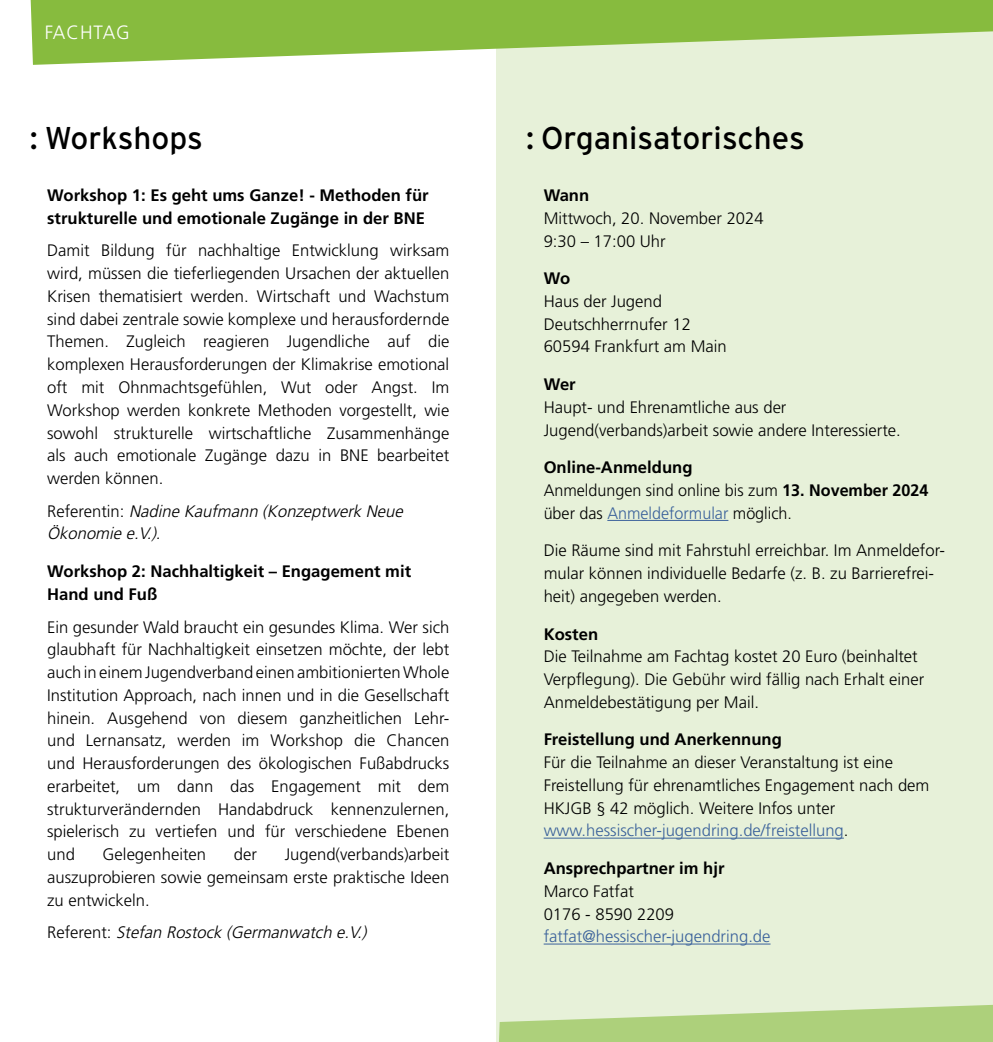
<style>
.page{position:relative;width:993px;height:1042px;background:#fff}
.page>*{position:absolute;margin:0;border:0;box-sizing:border-box;transform-origin:0 0}
.headline_innen{font:31.5px "Interstate";color:#000}
.rubrik_langDIN{font:300 19.25px "Frutiger LT Std";letter-spacing:.05em;color:#fff}
.vorspann{font:300 16.62px/22.8px "Frutiger LT Std";color:#000}
.vorspann-2{font:700 16.62px/22.8px "Frutiger LT Std";color:#000}
.t1{font:italic 300 16.62px/22.8px "Frutiger LT Std";color:#000}
.t2{font:300 16.62px "Frutiger LT Std";color:#3b629b}
.s1{font-style:normal}
.s2{font-weight:700}
.s3{color:#3b629b}
.s4{font-weight:300}
</style>
<div class="page">
<svg style="left:30px;top:0;width:466px;height:65px;background:#96c356"></svg>
<div style="left:496px;top:0;width:496px;height:1042px;background:#e7f1d9"></div>
<hr style="left:607px;top:520px;width:121px;height:1px;background:#3b629b">
<hr style="left:543px;top:838px;width:300px;height:1px;background:#3b629b">
<hr style="left:543px;top:943px;width:227px;height:1px;background:#3b629b">
<p class="rubrik_langDIN" style="left:45px;top:22px;width:87px">FACHTAG</p>
<p class="headline_innen" style="left:30px;top:119px;width:174px">: Workshops</p>
<p class="vorspann-2" style="left:47px;top:184px;width:383px">Workshop 1: Es geht ums Ganze! - Methoden für strukturelle und emotionale Zugänge in der BNE</p>
<p class="vorspann" style="left:47px;top:240px;width:403px;text-align:justify">Damit Bildung für nachhaltige Entwicklung wirksam wird, müssen die tieferliegenden Ursachen der aktuellen Krisen thematisiert werden. Wirtschaft und Wachstum sind dabei zentrale sowie komplexe und herausfordernde Themen. Zugleich reagieren Jugendliche auf die komplexen Herausforderungen der Klimakrise emotional oft mit Ohnmachtsgefühlen, Wut oder Angst. Im Workshop werden konkrete Methoden vorgestellt, wie sowohl strukturelle wirtschaftliche Zusammenhänge als auch emotionale Zugänge dazu in BNE bearbeitet werden können.</p>
<p class="t1" style="left:47px;top:500px;width:361px"><span class="s1">R e f e r e n t i n :</span> Nadine Kaufmann (Konzeptwerk Neue<br>Ökonomie e.V.).</p>
<p class="vorspann-2" style="left:47px;top:560px;width:365px">Workshop 2: Nachhaltigkeit – Engagement mit<br>Hand und Fuß</p>
<p class="vorspann" style="left:47px;top:615px;width:403px;text-align:justify">Ein gesunder Wald braucht ein gesundes Klima. Wer sich glaubhaft für Nachhaltigkeit einsetzen möchte, der lebt auch in einem Jugendverband einen ambitionierten Whole Institution Approach, nach innen und in die Gesellschaft hinein. Ausgehend von diesem ganzheitlichen Lehr&shy;und Lernansatz, werden im Workshop die Chancen und Herausforderungen des ökologischen Fußabdrucks erarbeitet, um dann das Engagement mit dem strukturverändernden Handabdruck kennenzulernen, spielerisch zu vertiefen und für verschiedene Ebenen und</p>
<p class="vorspann" style="left:47px;top:843px;width:403px;text-align:justify;text-indent:237px">Jugend(verbands)arbeit auszuprobieren sowie gemeinsam erste praktische Ideen zu entwickeln.</p>
<p class="t1" style="left:47px;top:921px;width:325px"><span class="s1">R e f e r e n t :</span> Stefan Rostock (Germanwatch e.V.)</p>
<p class="vorspann" style="left:103px;top:843px;width:105px">Gelegenheiten</p>
<p class="vorspann" style="left:234px;top:843px;width:25px">der</p>
<p class="headline_innen" style="left:526px;top:119px;width:280px">: Organisatorisches</p>
<p class="vorspann" style="left:543px;top:184px;width:221px"><span class="s2">Wann<br></span>Mittwoch, 20. November 2024</p>
<p class="vorspann" style="left:543px;top:230px;width:123px">9:30 – 17:00 Uhr</p>
<p class="vorspann-2" style="left:543px;top:267px;width:28px">Wo</p>
<p class="vorspann" style="left:543px;top:290px;width:120px">Haus der Jugend</p>
<p class="vorspann" style="left:543px;top:313px;width:149px">Deutschherrnufer 12</p>
<p class="vorspann" style="left:543px;top:335px;width:184px">60594 Frankfurt am Main</p>
<p class="vorspann-2" style="left:543px;top:373px;width:34px">Wer</p>
<p class="vorspann" style="left:543px;top:396px;width:358px">Haupt- und Ehrenamtliche aus der<br>Jugend(verbands)arbeit sowie andere Interessierte.</p>
<p class="vorspann" style="left:543px;top:456px;width:386px"><span class="s2">Online-Anmeldung<br></span>Anmeldungen sind online bis zum <span class="s2">13. November 2024 </span>über das <span class="s3">Anmeldeformular</span> möglich.</p>
<p class="vorspann" style="left:543px;top:539px;width:402px">Die Räume sind mit Fahrstuhl erreichbar. Im Anmeldefor&shy;mular können individuelle Bedarfe (z. B. zu Barrierefrei&shy;heit) angegeben werden.</p>
<p class="vorspann-2" style="left:543px;top:622px;width:56px">Kosten</p>
<p class="vorspann" style="left:543px;top:645px;width:382px">Die Teilnahme am Fachtag kostet 20 Euro (beinhaltet<br>Verpflegung). Die Gebühr wird fällig nach Erhalt einer<br>Anmeldebestätigung per Mail.</p>
<p class="vorspann" style="left:543px;top:728px;width:387px"><span class="s2">Freistellung und Anerkennung<br></span>Für die Teilnahme an dieser Veranstaltung ist eine Freistellung für ehrenamtliches Engagement nach dem HKJGB § 42 möglich. Weitere Infos unter <span class="s3">www.hessischer-jugendring.de/freistellung</span>.</p>
<p class="vorspann-2" style="left:543px;top:857px;width:182px">Ansprechpartner im hjr<br><span class="s4">Marco Fatfat</span></p>
<p class="vorspann" style="left:543px;top:903px;width:132px">0176 - 8590 2209</p>
<p class="t2" style="left:543px;top:927px;width:228px">fatfat@hessischer-jugendring.de</p>
</div>
